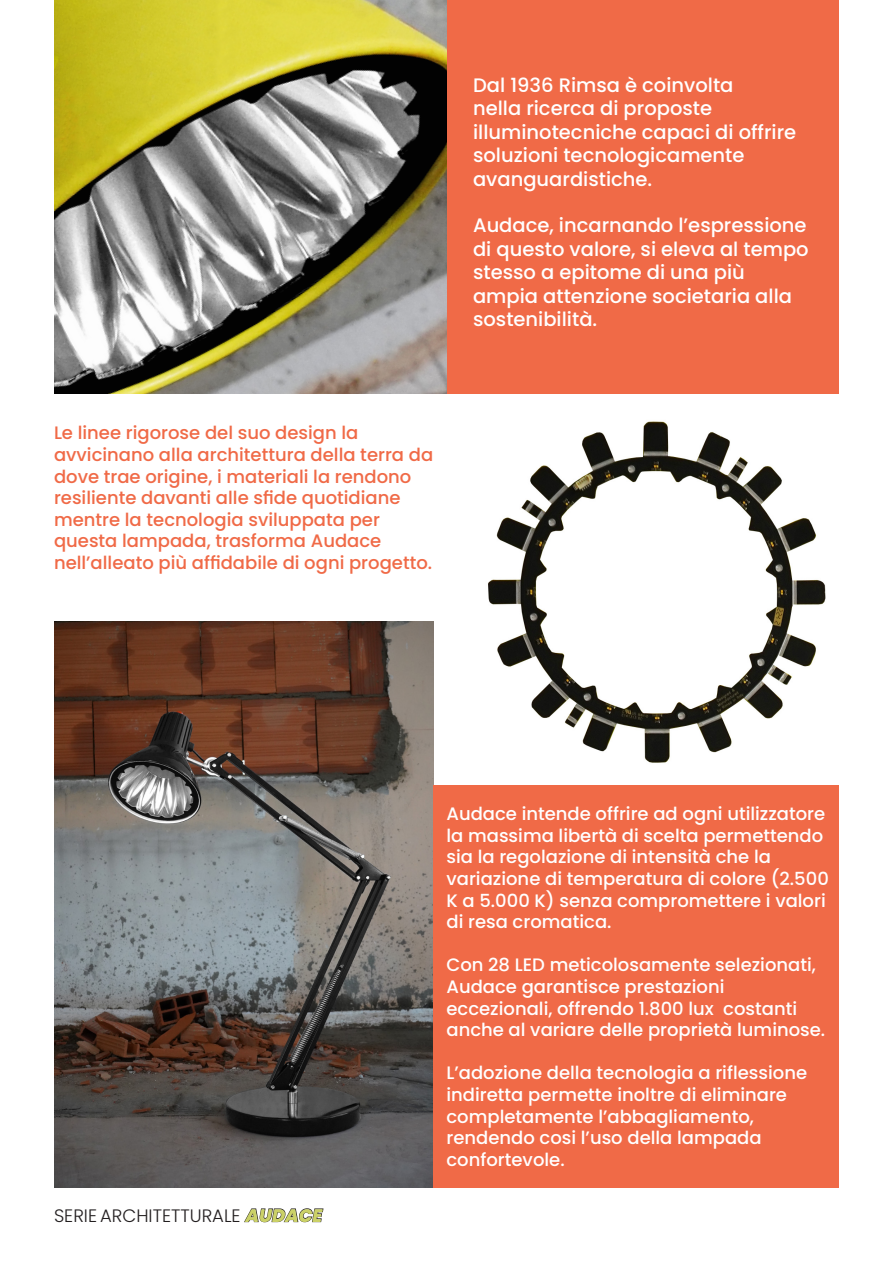
<style>
.page{position:relative;width:893px;height:1263px;background:#fff}
.page>*{position:absolute;margin:0;border:0;box-sizing:border-box;transform-origin:0 0}
.t1{font:500 19.5px/23.4px "Poppins";color:#fff}
.t2{font:500 18px/21.6px "Poppins";color:#fff}
.t3{font:500 18px/21.6px "Poppins";color:#f06a47}
.t4{font:300 18px "Poppins";color:#231f20}
.s1{font-weight:800;font-style:italic}
</style>
<div class="page">
<img style="left:488px;top:421px;width:338px;height:342px">
<div style="left:446px;top:0;width:393px;height:393px;background:#f06a47"></div>
<img style="left:54px;top:621px;width:380px;height:567px">
<img style="left:54px;top:0;width:392px;height:393px">
<div style="left:434px;top:785px;width:405px;height:403px;background:#f06a47"></div>
<p class="t3" style="left:54px;top:422px;width:381px">Le linee rigorose del suo design la avvicinano alla architettura della terra da dove trae origine, i materiali la rendono resiliente davanti alle sfide quotidiane mentre la tecnologia sviluppata per questa lampada, trasforma Audace nell’alleato più affidabile di ogni progetto.</p>
<p class="t1" style="left:473px;top:74px;width:325px">Dal 1936 Rimsa è coinvolta<br>nella ricerca di proposte illuminotecniche capaci di offrire soluzioni tecnologicamente avanguardistiche.</p>
<p class="t1" style="left:473px;top:214px;width:337px">Audace, incarnando l’espressione di questo valore, si eleva al tempo stesso a epitome di una più ampia attenzione societaria alla sostenibilità.</p>
<p class="t4" style="left:54px;top:1205px;width:270px">SERIE ARCHITETTURALE <span class="s1">AUDACE</span></p>
<p class="t2" style="left:446px;top:803px;width:384px">Audace intende offrire ad ogni utilizzatore la massima libertà di scelta permettendo sia la regolazione di intensità che la variazione di temperatura di colore (2.500<br>K a 5.000 K) senza compromettere i valori di resa cromatica.</p>
<p class="t2" style="left:446px;top:954px;width:380px">Con 28 LED meticolosamente selezionati, Audace garantisce prestazioni eccezionali, offrendo 1.800 lux costanti anche al variare delle proprietà luminose.</p>
<p class="t2" style="left:446px;top:1062px;width:362px">L’adozione della tecnologia a riflessione indiretta permette inoltre di eliminare completamente l’abbagliamento, rendendo cosi l’uso della lampada confortevole.</p>
</div>
